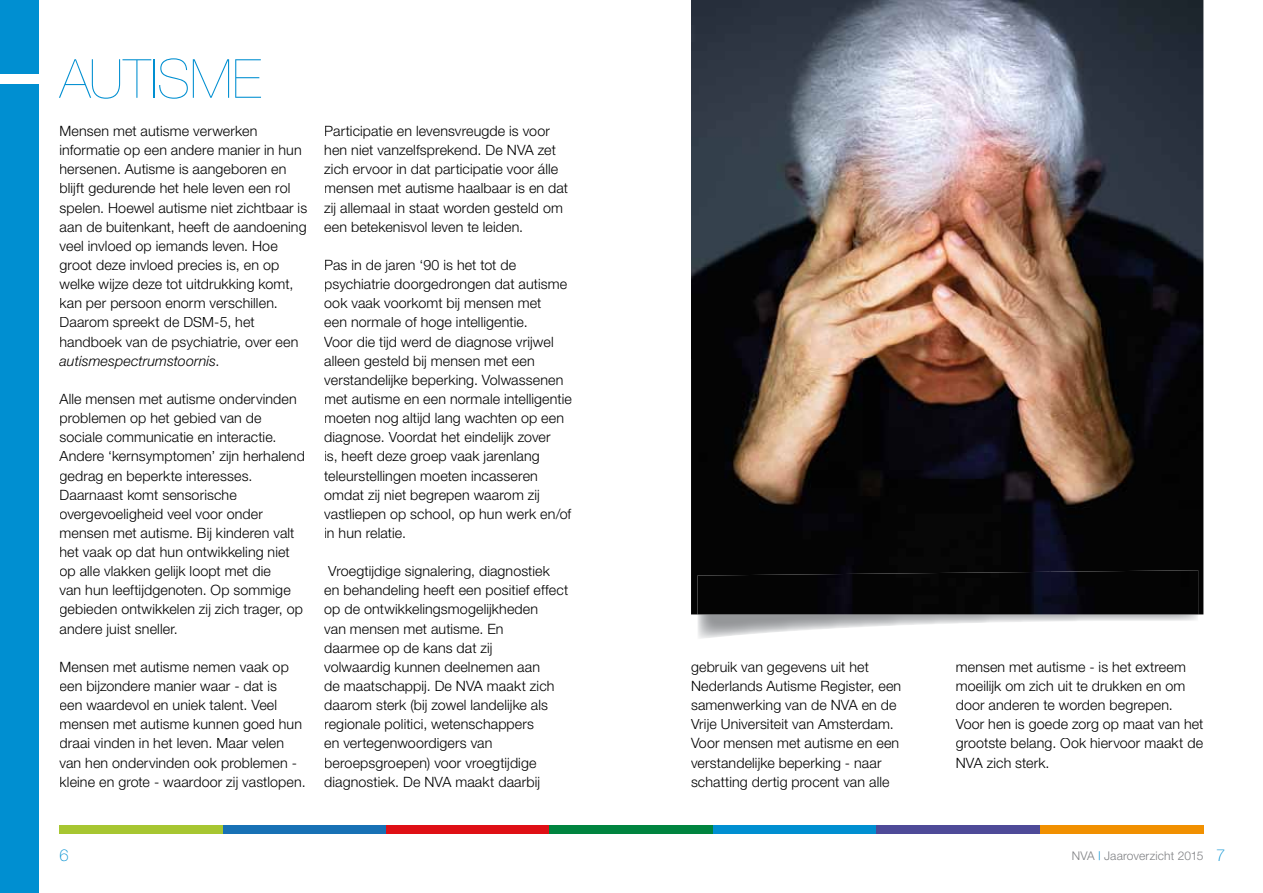
<style>
.page{position:relative;width:1263px;height:893px;background:#fff}
.page>*{position:absolute;margin:0;border:0;box-sizing:border-box;transform-origin:0 0}
.t1{font:200 54px "Helvetica Neue";color:#008fd1}
.t2{font:100 16.5px "Helvetica Neue";color:#008fd1}
.t3{font:300 14.25px/19.2px "Helvetica Neue";letter-spacing:.01em;color:#000}
.t4{font:300 12px "Helvetica Neue";letter-spacing:.01em;color:#808184}
.s1{font-style:italic}
.s2{color:#008fd1}
.s3{font-weight:100;font-size:16.5px;color:#008fd1}
</style>
<div class="page">
<img style="left:697px;top:614px;width:501px;height:24px">
<img style="left:691px;top:0;width:512px;height:614px">
<div style="left:60px;top:825px;width:163px;height:8px;background:#a7c631"></div>
<div style="left:223px;top:825px;width:163px;height:8px;background:#1871b5"></div>
<div style="left:386px;top:825px;width:164px;height:8px;background:#df0f15"></div>
<div style="left:550px;top:825px;width:163px;height:8px;background:#00843f"></div>
<div style="left:713px;top:825px;width:164px;height:8px;background:#008fd1"></div>
<div style="left:877px;top:825px;width:163px;height:8px;background:#4e4a98"></div>
<div style="left:1040px;top:825px;width:163px;height:8px;background:#f19000"></div>
<div style="left:0;top:0;width:38px;height:893px;background:#008fd1"></div>
<div style="left:0;top:75px;width:38px;height:9px;background:#fff"></div>
<h1 class="t1" style="left:60px;top:48px;width:203px">AUTISME</h1>
<p class="t3" style="left:60px;top:121px;width:249px">Mensen met autisme verwerken informatie op een andere manier in hun hersenen. Autisme is aangeboren en blijft gedurende het hele leven een rol spelen. Hoewel autisme niet zichtbaar is aan de buitenkant, heeft de aandoening veel invloed op iemands leven. Hoe groot deze invloed precies is, en op welke wijze deze tot uitdrukking komt, kan per persoon enorm verschillen.<br>Daarom spreekt de DSM-5, het handboek van de psychiatrie, over een <span class="s1">autismespectrumstoornis</span>.</p>
<p class="t3" style="left:60px;top:389px;width:247px">Alle mensen met autisme ondervinden problemen op het gebied van de sociale communicatie en interactie.<br>Andere ‘kernsymptomen’ zijn herhalend gedrag en beperkte interesses.<br>Daarnaast komt sensorische overgevoeligheid veel voor onder mensen met autisme. Bij kinderen valt het vaak op dat hun ontwikkeling niet op alle vlakken gelijk loopt met die<br>van hun leeftijdgenoten. Op sommige gebieden ontwikkelen zij zich trager, op andere juist sneller.</p>
<p class="t3" style="left:60px;top:657px;width:248px">Mensen met autisme nemen vaak op een bijzondere manier waar - dat is<br>een waardevol en uniek talent. Veel mensen met autisme kunnen goed hun draai vinden in het leven. Maar velen van hen ondervinden ook problemen - kleine en grote - waardoor zij vastlopen.</p>
<p class="t3" style="left:691px;top:657px;width:212px">gebruik van gegevens uit het<br>Nederlands Autisme Register, een samenwerking van de NVA en de<br>Vrije Universiteit van Amsterdam.<br>Voor mensen met autisme en een verstandelijke beperking - naar schatting dertig procent van alle</p>
<p class="t3" style="left:324px;top:121px;width:245px">Participatie en levensvreugde is voor hen niet vanzelfsprekend. De NVA zet zich ervoor in dat participatie voor álle mensen met autisme haalbaar is en dat zij allemaal in staat worden gesteld om een betekenisvol leven te leiden.</p>
<p class="t3" style="left:324px;top:255px;width:249px">Pas in de jaren ‘90 is het tot de psychiatrie doorgedrongen dat autisme ook vaak voorkomt bij mensen met<br>een normale of hoge intelligentie.<br>Voor die tijd werd de diagnose vrijwel alleen gesteld bij mensen met een verstandelijke beperking. Volwassenen met autisme en een normale intelligentie moeten nog altijd lang wachten op een diagnose. Voordat het eindelijk zover<br>is, heeft deze groep vaak jarenlang teleurstellingen moeten incasseren omdat zij niet begrepen waarom zij vastliepen op school, op hun werk en/of in hun relatie.</p>
<p class="t3" style="left:324px;top:561px;width:246px">Vroegtijdige signalering, diagnostiek<br>en behandeling heeft een positief effect op de ontwikkelingsmogelijkheden<br>van mensen met autisme. En<br>daarmee op de kans dat zij<br>volwaardig kunnen deelnemen aan<br>de maatschappij. De NVA maakt zich daarom sterk (bij zowel landelijke als regionale politici, wetenschappers<br>en vertegenwoordigers van beroepsgroepen) voor vroegtijdige diagnostiek. De NVA maakt daarbij</p>
<p class="t3" style="left:956px;top:657px;width:249px">mensen met autisme - is het extreem moeilijk om zich uit te drukken en om door anderen te worden begrepen.<br>Voor hen is goede zorg op maat van het grootste belang. Ook hiervoor maakt de<br>NVA zich sterk.</p>
<p class="t2" style="left:60px;top:846px;width:11px">6</p>
<p class="t4" style="left:1072px;top:848px;width:155px">NVA <span class="s2">|</span> Jaaroverzicht 2015 <span class="s3">7</span></p>
</div>
